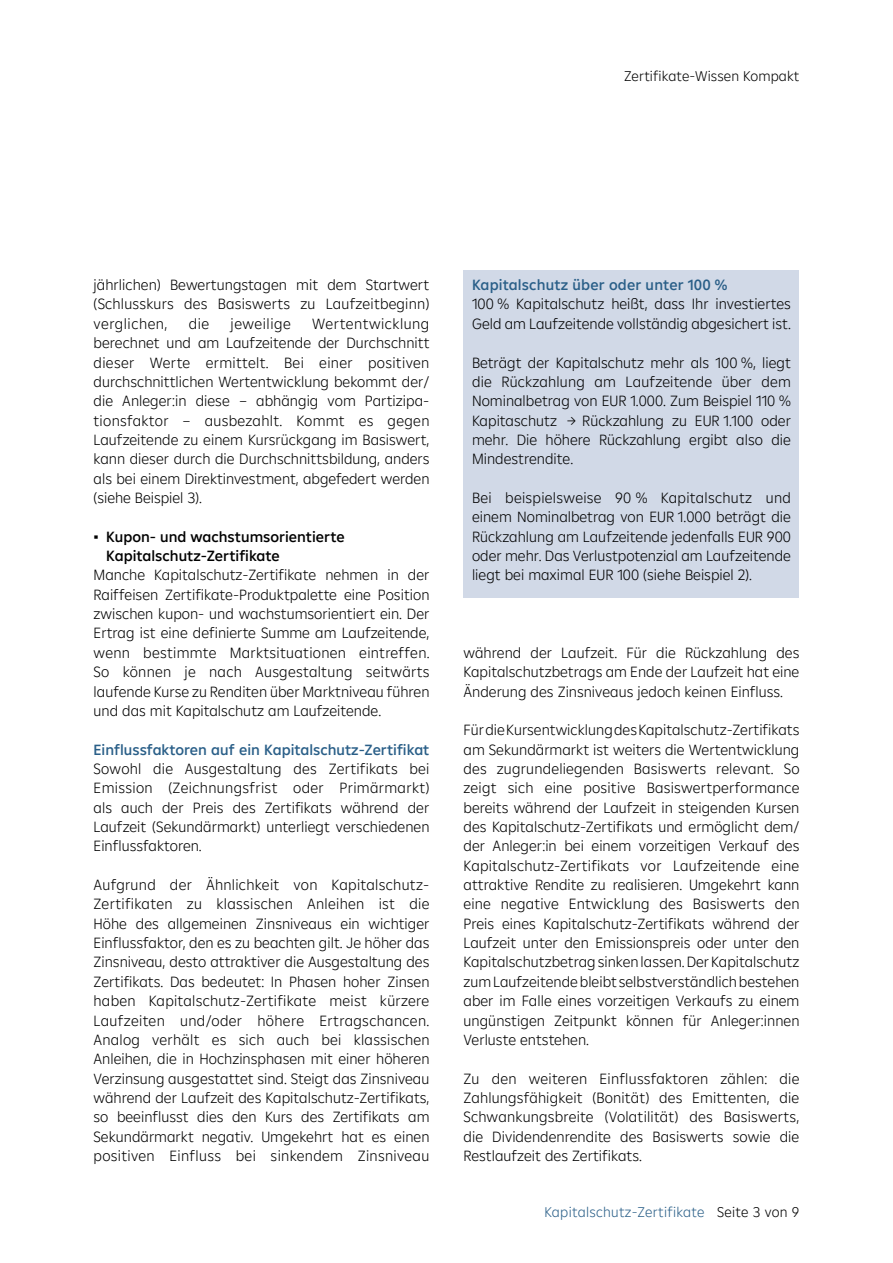
<style>
.page{position:relative;width:893px;height:1263px;background:#fff}
.page>*{position:absolute;margin:0;border:0;box-sizing:border-box;transform-origin:0 0}
.t1{font:300 15px/19.4px "Amalia";color:#000;text-align:justify}
.t2{font:500 15px "Amalia";color:#2a5f88}
.t3{font:500 15px/19.4px "Amalia";color:#000}
.t4{font:300 15px "Amalia";letter-spacing:.03em;color:#000}
.t5{font:300 14.25px "Amalia";letter-spacing:.02em;color:#2a5f88}
.t6{font:300 14.25px "Amalia";letter-spacing:.01em;color:#000}
.s1{font-family:"Trebuchet MS";font-weight:400}
.s2{color:#000}
</style>
<div class="page">
<div style="left:463px;top:270px;width:336px;height:327px;background:#d1d9e7"></div>
<p class="t6" style="left:624px;top:67px;width:177px">Zertifikate-Wissen Kompakt</p>
<p class="t1" style="left:94px;top:275px;width:337px">jährlichen) Bewertungstagen mit dem Startwert (Schlusskurs des Basiswerts zu Laufzeitbeginn) verglichen,</p>
<p class="t1" style="left:94px;top:313px;width:337px;text-indent:219px">Wertentwicklung berechnet und am Laufzeitende der Durchschnitt dieser Werte ermittelt. Bei einer positiven durchschnittlichen Wertentwicklung bekommt der/ die Anleger:in diese – abhängig vom Partizipa&shy;tionsfaktor – ausbezahlt. Kommt es gegen Laufzeitende zu einem Kursrückgang im Basiswert, kann dieser durch die Durchschnittsbildung, anders als bei einem Direktinvestment, abgefedert werden (siehe Beispiel 3).</p>
<p class="t3" style="left:106px;top:526px;width:240px;text-indent:-13px"><span class="s1">▪</span> Kupon- und wachstumsorientierte<br>Kapitalschutz-Zertifikate</p>
<p class="t1" style="left:94px;top:565px;width:338px">Manche Kapitalschutz-Zertifikate nehmen in der Raiffeisen Zertifikate-Produktpalette eine Position zwischen kupon- und wachstumsorientiert ein. Der Ertrag ist eine definierte Summe am Laufzeitende, wenn bestimmte Marktsituationen eintreffen.<br>So können je nach Ausgestaltung seitwärts laufende Kurse zu Renditen über Marktniveau führen und das mit Kapitalschutz am Laufzeitende.</p>
<p class="t2" style="left:94px;top:739px;width:337px">Einflussfaktoren auf ein Kapitalschutz-Zertifikat</p>
<p class="t1" style="left:94px;top:758px;width:337px">Sowohl die Ausgestaltung des Zertifikats bei Emission (Zeichnungsfrist oder Primärmarkt) als auch der Preis des Zertifikats während der Laufzeit (Sekundärmarkt) unterliegt verschiedenen Einflussfaktoren.</p>
<p class="t1" style="left:94px;top:874px;width:338px">Aufgrund der Ähnlichkeit von Kapitalschutz-Zertifikaten zu klassischen Anleihen ist die Höhe des allgemeinen Zinsniveaus ein wichtiger Einflussfaktor, den es zu beachten gilt. Je höher das Zinsniveau, desto attraktiver die Ausgestaltung des Zertifikats. Das bedeutet: In Phasen hoher Zinsen haben Kapitalschutz-Zertifikate meist kürzere Laufzeiten und/oder höhere Ertragschancen.<br>Analog verhält es sich auch bei klassischen Anleihen, die in Hochzinsphasen mit einer höheren Verzinsung ausgestattet sind. Steigt das Zinsniveau während der Laufzeit des Kapitalschutz-Zertifikats, so beeinflusst dies den Kurs des Zertifikats am Sekundärmarkt negativ. Umgekehrt hat es einen positiven Einfluss bei sinkendem Zinsniveau</p>
<p class="t1" style="left:189px;top:313px;width:22px">die</p>
<p class="t4" style="left:231px;top:314px;width:62px">jeweilige</p>
<p class="t2" style="left:472px;top:275px;width:257px">Kapitalschutz über oder unter 100 %</p>
<p class="t1" style="left:472px;top:294px;width:320px">100 % Kapitalschutz heißt, dass Ihr investiertes<br>Geld am Laufzeitende vollständig abgesichert ist.</p>
<p class="t1" style="left:472px;top:352px;width:320px">Beträgt der Kapitalschutz mehr als 100 %, liegt die Rückzahlung am Laufzeitende über dem Nominalbetrag von EUR 1.000. Zum Beispiel 110 % Kapitaschutz</p>
<p class="t1" style="left:472px;top:410px;width:320px;text-indent:110px">Rückzahlung zu EUR 1.100 oder mehr. Die höhere Rückzahlung ergibt also die Mindestrendite.</p>
<p class="t1" style="left:472px;top:487px;width:320px">Bei beispielsweise 90 % Kapitalschutz und einem Nominalbetrag von EUR 1.000 beträgt die Rückzahlung am Laufzeitende jedenfalls EUR 900 oder mehr. Das Verlustpotenzial am Laufzeitende liegt bei maximal EUR 100 (siehe Beispiel 2).</p>
<p class="t1" style="left:463px;top:642px;width:337px">während der Laufzeit. Für die Rückzahlung des Kapitalschutzbetrags am Ende der Laufzeit hat eine Änderung des Zinsniveaus jedoch keinen Einfluss.</p>
<p class="t1" style="left:463px;top:720px;width:338px">Für die Kursentwicklung des Kapitalschutz-Zertifikats am Sekundärmarkt ist weiters die Wertentwicklung des zugrundeliegenden Basiswerts relevant. So zeigt sich eine positive Basiswertperformance bereits während der Laufzeit in steigenden Kursen des Kapitalschutz-Zertifikats und ermöglicht dem/ der Anleger:in bei einem vorzeitigen Verkauf des Kapitalschutz-Zertifikats vor Laufzeitende eine attraktive Rendite zu realisieren. Umgekehrt kann eine negative Entwicklung des Basiswerts den Preis eines Kapitalschutz-Zertifikats während der Laufzeit unter den Emissionspreis oder unter den Kapitalschutzbetrag sinken lassen. Der Kapitalschutz zum Laufzeitende bleibt selbstverständlich bestehen aber im Falle eines vorzeitigen Verkaufs zu einem ungünstigen Zeitpunkt können für Anleger:innen Verluste entstehen.</p>
<p class="t1" style="left:463px;top:1068px;width:338px">Zu den weiteren Einflussfaktoren zählen: die Zahlungsfähigkeit (Bonität) des Emittenten, die Schwankungsbreite (Volatilität) des Basiswerts, die Dividendenrendite des Basiswerts sowie die Restlaufzeit des Zertifikats.</p>
<p class="t5" style="left:544px;top:1202px;width:256px">Kapitalschutz-Zertifikate <span class="s2">Seite 3 von 9</span></p>
</div>
